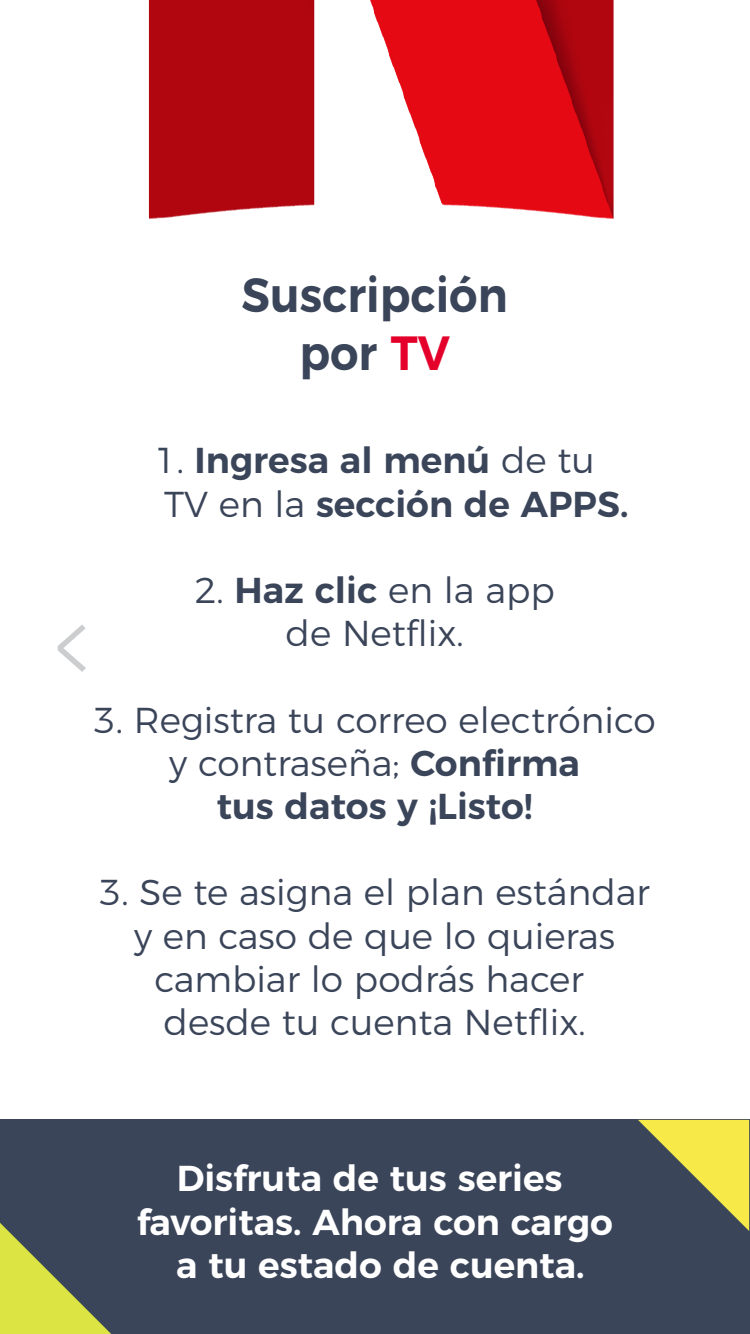
<style>
.page{position:relative;width:750px;height:1334px;background:#fff}
.page>*{position:absolute;margin:0;border:0;box-sizing:border-box;transform-origin:0 0}
.t1{font:600 48px/57.6px "Montserrat";color:#3b4559;text-align:center;scale:.94 1}
.t2{font:300 36px/43.2px "Montserrat";color:#3b4559;text-align:center}
.t3{font:600 36px/43.2px "Montserrat";color:#fff;text-align:center}
.t4{font:600 36px/43.2px "Montserrat";color:#3b4559}
.s1{color:#e4002b}
.s2{font-weight:300}
.s3{font-weight:600}
</style>
<div class="page">
<div style="left:0;top:1120px;width:750px;height:214px;background:#3b4559"></div>
<img style="left:148px;top:0;width:466px;height:219px">
<svg style="left:0;top:1223px;width:111px;height:111px"></svg>
<svg style="left:638px;top:1120px;width:111px;height:111px"></svg>
<svg style="left:58px;top:625px;width:28px;height:47px"></svg>
<h1 class="t1" style="left:242px;top:263px;width:285px">Suscripción por <span class="s1">TV</span></h1>
<p class="t4" style="left:154px;top:436px;width:475px"><span class="s2">1.</span> Ingresa al menú <span class="s2">de tu<br>TV en la</span> sección de APPS.</p>
<p class="t2" style="left:194px;top:565px;width:362px">2. <span class="s3">Haz clic</span> en la app de Netflix.</p>
<p class="t2" style="left:94px;top:695px;width:563px">3. Registra tu correo electrónico y contraseña; <span class="s3">Confirma<br>tus datos y ¡Listo!</span></p>
<p class="t2" style="left:99px;top:868px;width:552px">3. Se te asigna el plan estándar y en caso de que lo quieras cambiar lo podrás hacer<br>desde tu cuenta Netflix.</p>
<p class="t3" style="left:137px;top:1154px;width:478px">Disfruta de tus series favoritas. Ahora con cargo a tu estado de cuenta.</p>
</div>
